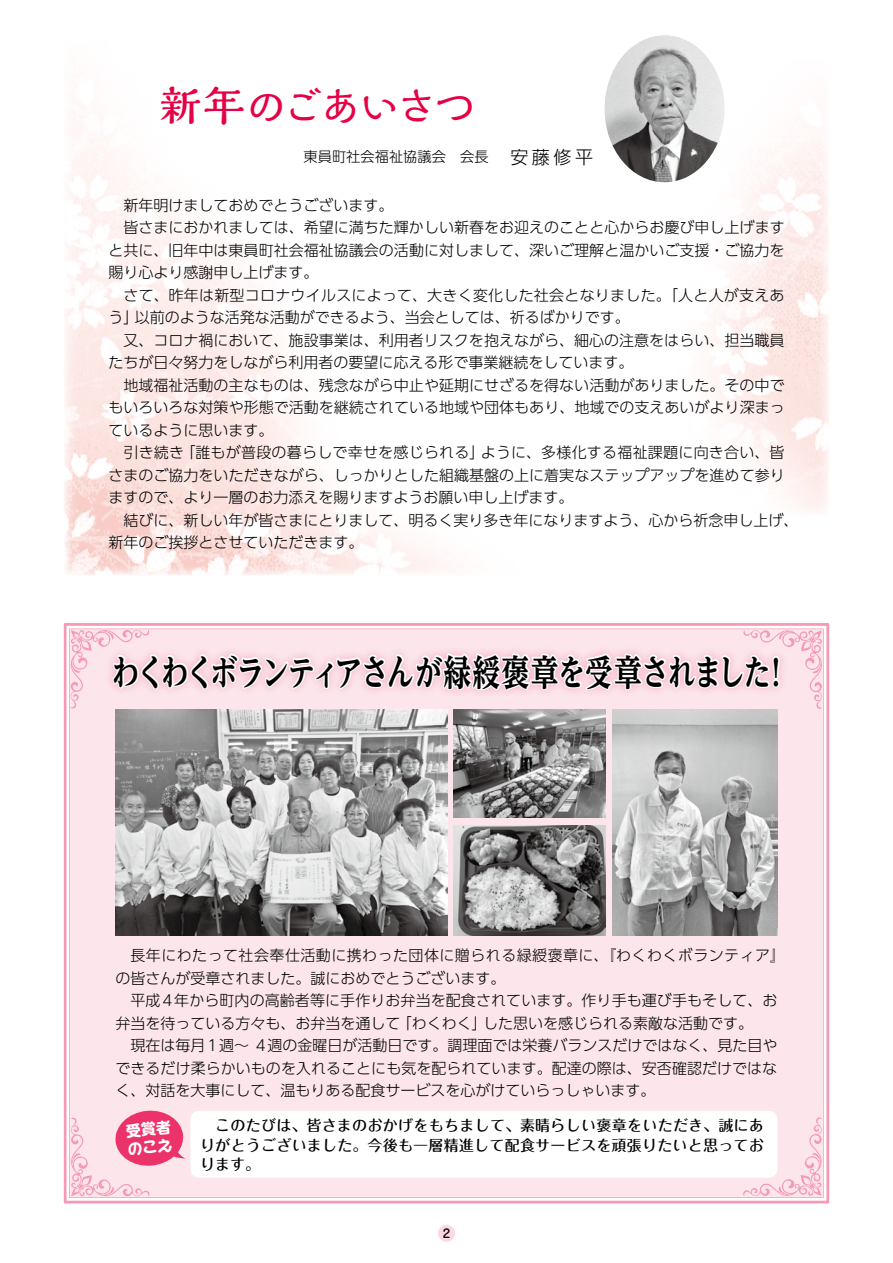
<style>
.page{position:relative;width:893px;height:1263px;background:#fff}
.page>*{position:absolute;margin:0;border:0;box-sizing:border-box;transform-origin:0 0}
.t1{font:700 42px "Kaimin Tu Std";letter-spacing:-.095em;color:#e60044}
.t2{font:700 expanded 36px "UD Reimin Pro";letter-spacing:-.045em;color:#000;scale:.77 1}
.t3{font:300 15px/22.5px "UD Shin Go Pro";color:#000}
.t4{font:500 15px/19.5px "Maru Fo Pro";letter-spacing:.015em;color:#000;text-align:justify}
.t5{font:300 14.25px "UD Shin Go Pro";color:#000}
.t6{font:500 12px "Jun 34 Pro";color:#000}
.s1{font-size:18px}
</style>
<div class="page">
<div style="left:438px;top:1225px;width:17px;height:17px;background:#fbd9e3;border-radius:50%"></div>
<img style="left:661px;top:105px;width:168px;height:405px">
<img style="left:64px;top:112px;width:387px;height:463px">
<img style="left:604px;top:35px;width:120px;height:147px">
<svg style="left:64px;top:623px;width:765px;height:580px"></svg>
<div style="left:69px;top:628px;width:755px;height:570px;background:#fce6ec"></div>
<svg style="left:743px;top:1117px;width:79px;height:79px;background:#fadbe4"></svg>
<svg style="left:70px;top:623px;width:752px;height:86px"></svg>
<div style="left:190px;top:1111px;width:587px;height:66px;background:#fff;border-radius:9px"></div>
<img style="left:612px;top:709px;width:165px;height:226px">
<img style="left:454px;top:825px;width:151px;height:110px">
<img style="left:454px;top:709px;width:151px;height:109px">
<img style="left:115px;top:709px;width:332px;height:226px">
<svg style="left:71px;top:1109px;width:115px;height:88px;background:#f6adc2"></svg>
<h1 class="t1" style="left:159px;top:77px;width:318px">新年のごあいさつ</h1>
<p class="t5" style="left:303px;top:145px;width:291px">東員町社会福祉協議会　会長<span class="s1">　安藤修平</span></p>
<p class="t3" style="left:108px;top:193px;width:691px">　新年明けましておめでとうございます。<br>　皆さまにおかれましては、希望に満ちた輝かしい新春をお迎えのことと心からお慶び申し上げますと共に、旧年中は東員町社会福祉協議会の活動に対しまして、深いご理解と温かいご支援・ご協力を賜り心より感謝申し上げます。<br>　さて、昨年は新型コロナウイルスによって、大きく変化した社会となりました。「人と人が支えあう」以前のような活発な活動ができるよう、当会としては、祈るばかりです。<br>　又、コロナ禍において、施設事業は、利用者リスクを抱えながら、細心の注意をはらい、担当職員たちが日々努力をしながら利用者の要望に応える形で事業継続をしています。<br>　地域福祉活動の主なものは、残念ながら中止や延期にせざるを得ない活動がありました。その中でもいろいろな対策や形態で活動を継続されている地域や団体もあり、地域での支えあいがより深まっているように思います。<br>　引き続き「誰もが普段の暮らしで幸せを感じられる」ように、多様化する福祉課題に向き合い、皆さまのご協力をいただきながら、しっかりとした組織基盤の上に着実なステップアップを進めて参りますので、より一層のお力添えを賜りますようお願い申し上げます。<br>　結びに、新しい年が皆さまにとりまして、明るく実り多き年になりますよう、心から祈念申し上げ、新年のご挨拶とさせていただきます。</p>
<h2 class="t2" style="left:112px;top:642px;width:882px">わくわくボランティアさんが緑綬褒章を受章されました！</h2>
<p class="t3" style="left:115px;top:943px;width:671px">　長年にわたって社会奉仕活動に携わった団体に贈られる緑綬褒章に、『わくわくボランティア』の皆さんが受章されました。誠におめでとうございます。<br>　平成4年から町内の高齢者等に手作りお弁当を配食されています。作り手も運び手もそして、お弁当を待っている方々も、お弁当を通して「わくわく」した思いを感じられる素敵な活動です。<br>　現在は毎月1週～ 4週の金曜日が活動日です。調理面では栄養バランスだけではなく、見た目やできるだけ柔らかいものを入れることにも気を配られています。配達の際は、安否確認だけではなく、対話を大事にして、温もりある配食サービスを心がけていらっしゃいます。</p>
<p class="t4" style="left:200px;top:1114px;width:565px">　このたびは、皆さまのおかげをもちまして、素晴らしい褒章をいただき、誠にありがとうございました。今後も一層精進して配食サービスを頑張りたいと思っております。</p>
<p class="t6" style="left:443px;top:1224px;width:9px">2</p>
</div>
